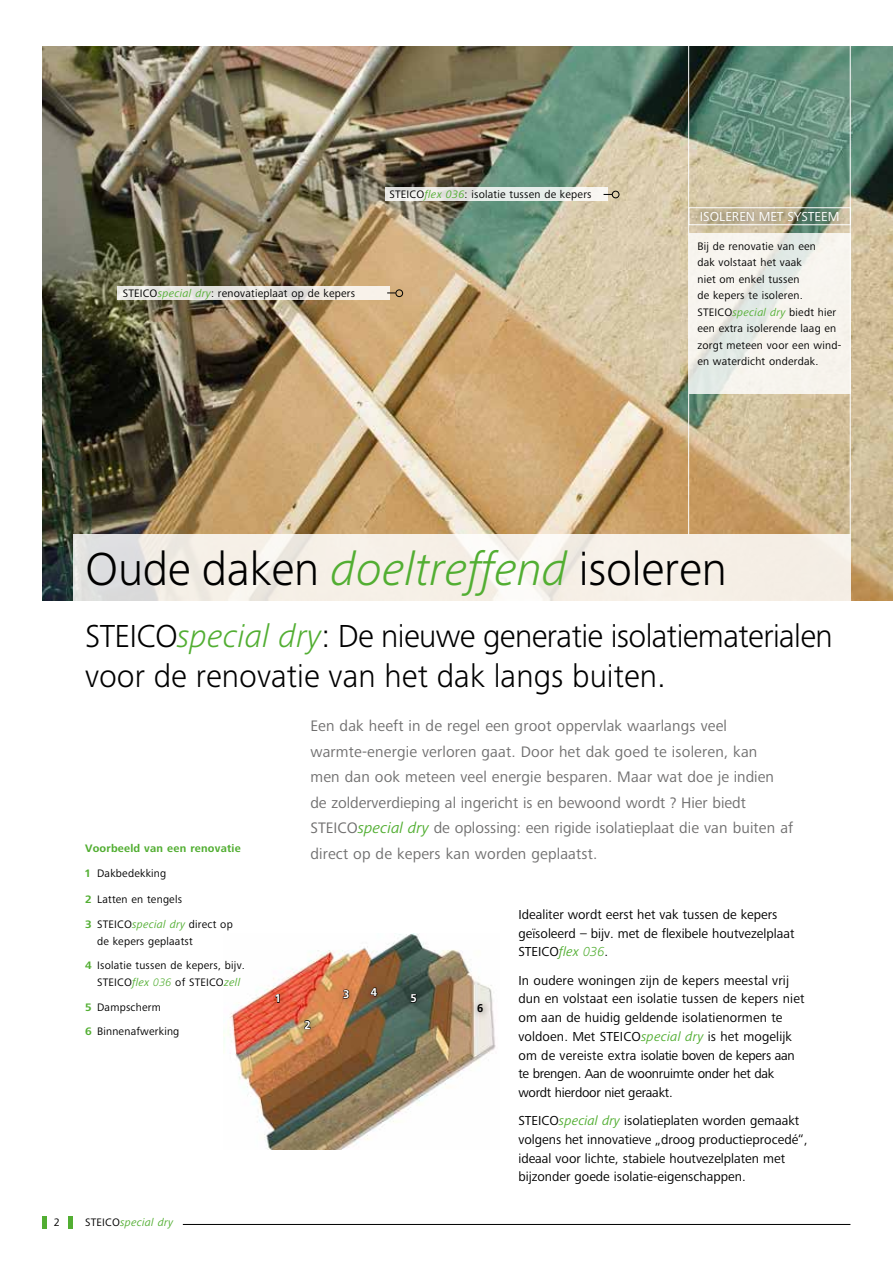
<style>
.page{position:relative;width:893px;height:1263px;background:#fff}
.page>*{position:absolute;margin:0;border:0;box-sizing:border-box;transform-origin:0 0}
._4_0_Headline{font:300 48px "Frutiger Next LTW1 G";letter-spacing:-.005em;color:#000}
._4_0_Subline{font:300 33px/40.5px "Frutiger Next LTW1 G";letter-spacing:-.02em;color:#000}
._4_0_Intro{font:15.75px/25.5px "Frutiger Next LTW1 G";letter-spacing:.01em;color:#706f6f}
._1_0_Copy{font:13.5px/18.8px "Frutiger Next LTW1 G";color:#000}
.t1{font:13.5px "Frutiger Next LTW1 G";color:#fff}
._2_0_Copy_Marginalie{font:11.25px/16.5px "Frutiger Next LTW1 G";letter-spacing:.02em;color:#000}
._2_1Copy_Marginalien{font:700 11.25px "Frutiger Next LTW1 G";letter-spacing:.02em;color:#52ae32}
.t2{font:italic 11.25px "Frutiger Next LTW1 G";letter-spacing:.02em;color:#52ae32}
.Marginalien_copy_rec{font:700 11.25px "Frutiger";color:#fff}
.Marginalien_copy_rec-2{font:700 11.25px "Frutiger";color:#000}
.s1{font-style:italic;color:#52ae32}
.s2{font-weight:700;color:#52ae32}
.s3{font-weight:300;font-style:italic;color:#52ae32}
.s4{font-style:normal;color:#000}
</style>
<div class="page">
<hr style="left:183px;top:1224px;width:667px;height:1px;background:#000">
<hr style="left:43px;top:1216px;width:4px;height:13px;background:#52ae32">
<div style="left:68px;top:1216px;width:5px;height:13px;background:#52ae32"></div>
<img style="left:223px;top:933px;width:273px;height:216px">
<div style="left:269px;top:988px;width:19px;height:23px;background:#000;opacity:.57"></div>
<svg style="left:275px;top:994px;width:4px;height:8px"></svg>
<div style="left:298px;top:1014px;width:21px;height:24px;background:#000;opacity:.57"></div>
<svg style="left:304px;top:1020px;width:6px;height:9px"></svg>
<div style="left:337px;top:984px;width:21px;height:23px;background:#000;opacity:.57"></div>
<svg style="left:343px;top:990px;width:6px;height:8px"></svg>
<div style="left:364px;top:981px;width:22px;height:24px;background:#000;opacity:.57"></div>
<svg style="left:371px;top:988px;width:6px;height:8px"></svg>
<div style="left:404px;top:987px;width:21px;height:24px;background:#000;opacity:.57"></div>
<svg style="left:411px;top:994px;width:6px;height:9px"></svg>
<div style="left:471px;top:997px;width:20px;height:23px;background:#000;opacity:.57"></div>
<img style="left:43px;top:47px;width:850px;height:553px">
<svg style="left:73px;top:534px;width:777px;height:67px;fill:#f6efe6"></svg>
<svg style="left:689px;top:234px;width:161px;height:160px;fill:#f7f4ee"></svg>
<hr style="left:688px;top:45px;width:1px;height:489px;background:#fff">
<div style="left:680px;top:199px;width:179px;height:35px;background:#000;opacity:.75"></div>
<div style="left:689px;top:208px;width:162px;height:17px;border:1px solid #fff"></div>
<hr style="left:850px;top:41px;width:1px;height:493px;background:#fff">
<svg style="left:385px;top:188px;width:223px;height:13px;fill:#e7eeeb"></svg>
<div style="left:612px;top:191px;width:7px;height:7px;border:1px solid #000;border-radius:50%"></div>
<svg style="left:118px;top:286px;width:272px;height:14px;fill:#eae8e3"></svg>
<div style="left:396px;top:290px;width:7px;height:7px;border:1px solid #000;border-radius:50%"></div>
<p class="_2_0_Copy_Marginalie" style="left:123px;top:285px;width:234px">STEICO<span class="s1">special dry</span>: renovatieplaat op de kepers</p>
<p class="_2_0_Copy_Marginalie" style="left:389px;top:186px;width:204px">STEICO<span class="s1">flex 036</span>: isolatie tussen de kepers</p>
<p class="t1" style="left:700px;top:209px;width:141px">ISOLEREN MET SYSTEEM</p>
<p class="_2_0_Copy_Marginalie" style="left:697px;top:238px;width:145px">Bij de renovatie van een<br>dak volstaat het vaak<br>niet om enkel tussen<br>de kepers te isoleren.<br>STEICO<span class="s1">special dry</span> biedt hier een extra isolerende laag en zorgt meteen voor een wind&shy;en waterdicht onderdak.</p>
<p class="_4_0_Headline" style="left:85px;top:542px;width:643px">Oude daken <span class="s1">doeltreffend</span> isoleren</p>
<p class="_4_0_Subline" style="left:85px;top:616px;width:749px">STEICO<span class="s1">special dry</span>: De nieuwe generatie isolatiematerialen voor de renovatie van het dak langs buiten.</p>
<p class="_2_1Copy_Marginalien" style="left:85px;top:841px;width:157px">Voorbeeld van een renovatie</p>
<p class="_2_0_Copy_Marginalie" style="left:85px;top:866px;width:83px"><span class="s2">1</span> Dakbedekking</p>
<p class="_2_0_Copy_Marginalie" style="left:85px;top:892px;width:99px"><span class="s2">2</span> Latten en tengels</p>
<p class="_2_0_Copy_Marginalie" style="left:97px;top:916px;width:137px;text-indent:-12px"><span class="s2">3</span> STEICO<span class="s1">special dry</span> direct op de kepers geplaatst</p>
<p class="_2_0_Copy_Marginalie" style="left:97px;top:958px;width:149px;text-indent:-12px"><span class="s2">4</span> Isolatie tussen de kepers, bijv.<br>STEICO<span class="s1">flex</span> <span class="s3">036</span> of STEICO<span class="s1">zell</span></p>
<p class="_2_0_Copy_Marginalie" style="left:85px;top:999px;width:77px"><span class="s2">5</span> Dampscherm</p>
<p class="_2_0_Copy_Marginalie" style="left:85px;top:1024px;width:96px"><span class="s2">6</span> Binnenafwerking</p>
<p class="_2_0_Copy_Marginalie" style="left:54px;top:1214px;width:8px">2</p>
<p class="t2" style="left:85px;top:1216px;width:90px"><span class="s4">STEICO</span>special dry</p>
<p class="Marginalien_copy_rec" style="left:275px;top:992px;width:8px">1</p>
<p class="_4_0_Intro" style="left:310px;top:714px;width:484px">Een dak heeft in de regel een groot oppervlak waarlangs veel warmte-energie verloren gaat. Door het dak goed te isoleren, kan<br>men dan ook meteen veel energie besparen. Maar wat doe je indien de zolderverdieping al ingericht is en bewoond wordt ? Hier biedt STEICO<span class="s1">special dry</span> de oplossing: een rigide isolatieplaat die van buiten af direct op de kepers kan worden geplaatst.</p>
<p class="Marginalien_copy_rec" style="left:304px;top:1018px;width:8px">2</p>
<p class="Marginalien_copy_rec" style="left:343px;top:987px;width:8px">3</p>
<p class="Marginalien_copy_rec" style="left:371px;top:985px;width:8px">4</p>
<p class="Marginalien_copy_rec" style="left:411px;top:992px;width:8px">5</p>
<p class="Marginalien_copy_rec-2" style="left:477px;top:1001px;width:8px">6</p>
<p class="_1_0_Copy" style="left:518px;top:905px;width:278px">Idealiter wordt eerst het vak tussen de kepers geïsoleerd – bijv. met de flexibele houtvezelplaat<br>STEICO<span class="s1">flex</span> <span class="s3">036</span>.</p>
<p class="_1_0_Copy" style="left:518px;top:971px;width:288px">In oudere woningen zijn de kepers meestal vrij dun en volstaat een isolatie tussen de kepers niet om aan de huidig geldende isolatienormen te voldoen. Met STEICO<span class="s1">special dry</span> is het mogelijk om de vereiste extra isolatie boven de kepers aan te brengen. Aan de woonruimte onder het dak wordt hierdoor niet geraakt.</p>
<p class="_1_0_Copy" style="left:518px;top:1112px;width:291px">STEICO<span class="s1">special dry</span> isolatieplaten worden gemaakt volgens het innovatieve „droog productieprocedé“, ideaal voor lichte, stabiele houtvezelplaten met bijzonder goede isolatie-eigenschappen.</p>
</div>
